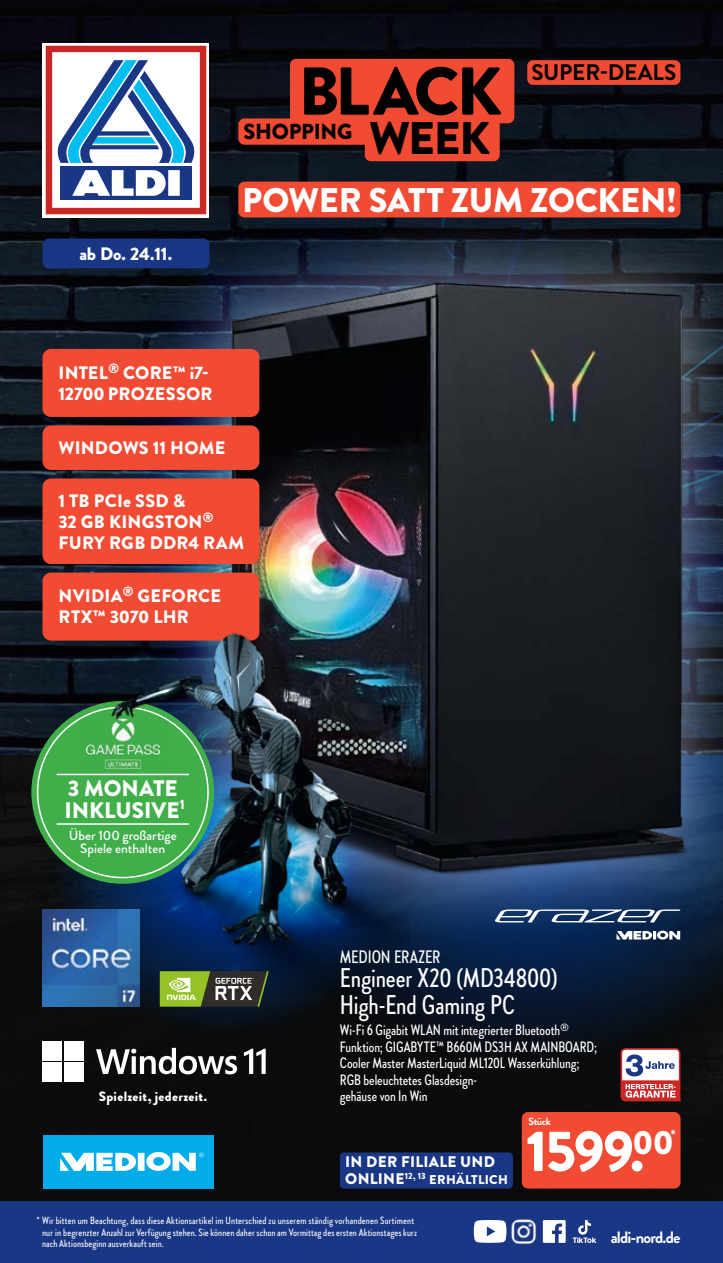
<style>
.page{position:relative;width:723px;height:1263px;background:#fff}
.page>*{position:absolute;margin:0;border:0;box-sizing:border-box;transform-origin:0 0}
.t1{font:900 67.5px "Brandon Grotesque";letter-spacing:-.055em;color:#000}
.t2{font:900 57.6px "Brandon Grotesque";color:#fff}
.t3{font:900 34.2px "Brandon Grotesque";letter-spacing:-.015em;color:#fff}
.t4{font:500 27px/27px "Brandon Grotesque Cond";letter-spacing:-.005em;color:#fff}
.t5{font:900 22.5px/21.8px "Brandon Grotesque";color:#fff}
.t6{font:700 22.5px "Brandon Grotesque";letter-spacing:-.005em;color:#000}
.t7{font:900 21.75px "Brandon Grotesque";letter-spacing:-.01em;color:#000}
.t8{font:900 18px/21px "Brandon Grotesque";letter-spacing:.01em;color:#fff}
.t9{font:500 18px "Brandon Grotesque Cond";letter-spacing:-.005em;color:#fff}
.t10{font:700 16.5px "Brandon Grotesque";letter-spacing:-.05em;color:#fff}
.t11{font:900 15.3px "Brandon Grotesque";letter-spacing:.02em;color:#fff}
.t12{font:500 15px/16.5px "Brandon Grotesque Cond";letter-spacing:-.005em;color:#fff}
.t13{font:500 13.5px/13.5px "Brandon Grotesque";letter-spacing:-.005em;color:#fff;text-align:center}
.t14{font:900 13.5px "Brandon Grotesque";letter-spacing:.025em;color:#fff}
.t15{font:900 13.05px "Brandon Grotesque";color:#fff}
.t16{font:900 12.75px "Brandon Grotesque";letter-spacing:.025em;color:#fff}
.t17{font:500 10.5px/11.6px "Brandon Grotesque Cond";letter-spacing:.015em;color:#fff}
.t18{font:700 10.5px "Brandon Grotesque";letter-spacing:-.045em;color:#fff}
.s1{font-size:45.75px}
.s2{font-size:15.3px}
</style>
<div class="page">
<img style="left:0;top:0;width:723px;height:92px">
<img style="left:0;top:92px;width:723px;height:663px">
<div style="left:0;top:755px;width:723px;height:446px;background:#0b0b0c"></div>
<svg style="left:199px;top:964px;width:524px;height:110px;background:#09101a"></svg>
<img style="left:487px;top:952px;width:236px;height:12px">
<svg style="left:50px;top:1001px;width:354px;height:32px;background:#0a0d11"></svg>
<img style="left:140px;top:952px;width:347px;height:49px">
<div style="left:140px;top:205px;width:583px;height:747px;background:#fff;opacity:.5"></div>
<img style="left:209px;top:217px;width:514px;height:722px">
<div style="left:43px;top:425px;width:216px;height:45px;background:#f14b33;border-radius:9px"></div>
<div style="left:43px;top:478px;width:216px;height:86px;background:#f14b33;border-radius:9px"></div>
<div style="left:43px;top:349px;width:216px;height:68px;background:#f14b33;border-radius:9px"></div>
<div style="left:43px;top:573px;width:216px;height:68px;background:#f14b33;border-radius:9px"></div>
<svg style="left:160px;top:994px;width:109px;height:13px"></svg>
<svg style="left:494px;top:909px;width:186px;height:13px"></svg>
<svg style="left:616px;top:931px;width:64px;height:8px"></svg>
<img style="left:43px;top:994px;width:97px;height:13px">
<div style="left:43px;top:1041px;width:19px;height:19px;background:#fff"></div>
<div style="left:64px;top:1041px;width:20px;height:19px;background:#fff"></div>
<div style="left:43px;top:1062px;width:19px;height:20px;background:#fff"></div>
<div style="left:64px;top:1062px;width:20px;height:20px;background:#fff"></div>
<svg style="left:96px;top:1048px;width:141px;height:26px"></svg>
<svg style="left:244px;top:1049px;width:22px;height:25px"></svg>
<div style="left:43px;top:239px;width:166px;height:29px;background:#1a3785;border-radius:6px"></div>
<div style="left:290px;top:59px;width:224px;height:64px;background:#f14b33;border-radius:6px"></div>
<div style="left:365px;top:115px;width:135px;height:46px;background:#f14b33;border-radius:6px"></div>
<div style="left:238px;top:118px;width:147px;height:27px;background:#f14b33;border-radius:6px"></div>
<div style="left:527px;top:60px;width:153px;height:25px;background:#f14b33;border-radius:6px"></div>
<div style="left:522px;top:1112px;width:158px;height:76px;background:#f14b33;border-radius:6px"></div>
<svg style="left:620px;top:1047px;width:61px;height:55px"></svg>
<div style="left:238px;top:182px;width:442px;height:35px;background:#f14b33;border-radius:6px"></div>
<img style="left:43px;top:622px;width:366px;height:372px">
<div style="left:340px;top:1152px;width:173px;height:36px;background:#1a3785;border-radius:4px"></div>
<div style="left:0;top:1201px;width:723px;height:62px;background:#1a3785"></div>
<svg style="left:474px;top:1220px;width:32px;height:23px"></svg>
<img style="left:511px;top:1219px;width:26px;height:26px">
<svg style="left:543px;top:1220px;width:23px;height:23px"></svg>
<svg style="left:573px;top:1220px;width:23px;height:23px"></svg>
<div style="left:43px;top:1135px;width:170px;height:53px;background:#00abea"></div>
<div style="left:138px;top:1153px;width:7px;height:18px;background:#fff"></div>
<svg style="left:146px;top:1152px;width:58px;height:19px"></svg>
<svg style="left:60px;top:1153px;width:76px;height:18px"></svg>
<svg style="left:43px;top:43px;width:166px;height:174px"></svg>
<svg style="left:46px;top:46px;width:160px;height:168px"></svg>
<h1 class="t1" style="left:298px;top:44px;width:205px">BLACK</h1>
<h3 class="t7" style="left:243px;top:116px;width:248px">SHOPPING <span class="s1">WEEK</span></h3>
<h3 class="t6" style="left:531px;top:57px;width:146px">SUPER-DEALS</h3>
<h3 class="t8" style="left:79px;top:243px;width:94px">ab Do. 24.11.</h3>
<h3 class="t3" style="left:242px;top:175px;width:436px">POWER SATT ZUM ZOCKEN!</h3>
<h3 class="t8" style="left:58px;top:362px;width:156px">INTEL<sup>®</sup> CORE™ i7-<br>12700 PROZESSOR</h3>
<h3 class="t8" style="left:59px;top:437px;width:168px">WINDOWS 11 HOME</h3>
<h3 class="t8" style="left:58px;top:490px;width:187px">1 TB PCIe SSD &amp;<br>32 GB KINGSTON<sup>®<br></sup>FURY RGB DDR4 RAM</h3>
<h3 class="t8" style="left:59px;top:586px;width:164px">NVIDIA<sup>®</sup> GEFORCE<br>RTX™ 3070 LHR</h3>
<h3 class="t5" style="left:64px;top:778px;width:122px">3 MONATE<br>INKLUSIVE<sup>1</sup></h3>
<p class="t13" style="left:69px;top:828px;width:110px">Über 100 großartige<br>Spiele enthalten</p>
<p class="t14" style="left:99px;top:1087px;width:110px">Spielzeit, jederzeit.</p>
<h3 class="t9" style="left:340px;top:944px;width:102px">MEDION ERAZER</h3>
<h3 class="t4" style="left:340px;top:964px;width:219px">Engineer X20 (MD34800)<br>High-End Gaming PC</h3>
<h3 class="t12" style="left:340px;top:1022px;width:259px">Wi-Fi 6 Gigabit WLAN mit integrierter Bluetooth<sup>® </sup>Funktion; GIGABYTE™ B660M DS3H AX MAINBOARD; Cooler Master MasterLiquid ML120L Wasserkühlung; RGB beleuchtetes Glasdesign-<br>gehäuse von In Win</h3>
<h3 class="t11" style="left:345px;top:1151px;width:151px">IN DER FILIALE UND</h3>
<p class="t16" style="left:345px;top:1171px;width:164px"><span class="s2">ONLINE</span><sup>12,</sup> <sup>13</sup> ERHÄLTLICH</p>
<p class="t18" style="left:528px;top:1114px;width:24px">Stück</p>
<h2 class="t2" style="left:526px;top:1110px;width:149px">1599.<sup>00</sup></h2>
<p class="t15" style="left:671px;top:1125px;width:6px">*</p>
<p class="t17" style="left:42px;top:1214px;width:376px;text-indent:-6px">* Wir bitten um Beachtung, dass diese Aktionsartikel im Unterschied zu unserem ständig vorhandenen Sortiment nur in begrenzter Anzahl zur Verfügung stehen. Sie können daher schon am Vormittag des ersten Aktionstages kurz nach Aktionsbeginn ausverkauft sein.</p>
<h3 class="t10" style="left:611px;top:1226px;width:71px">aldi-nord.de</h3>
</div>
